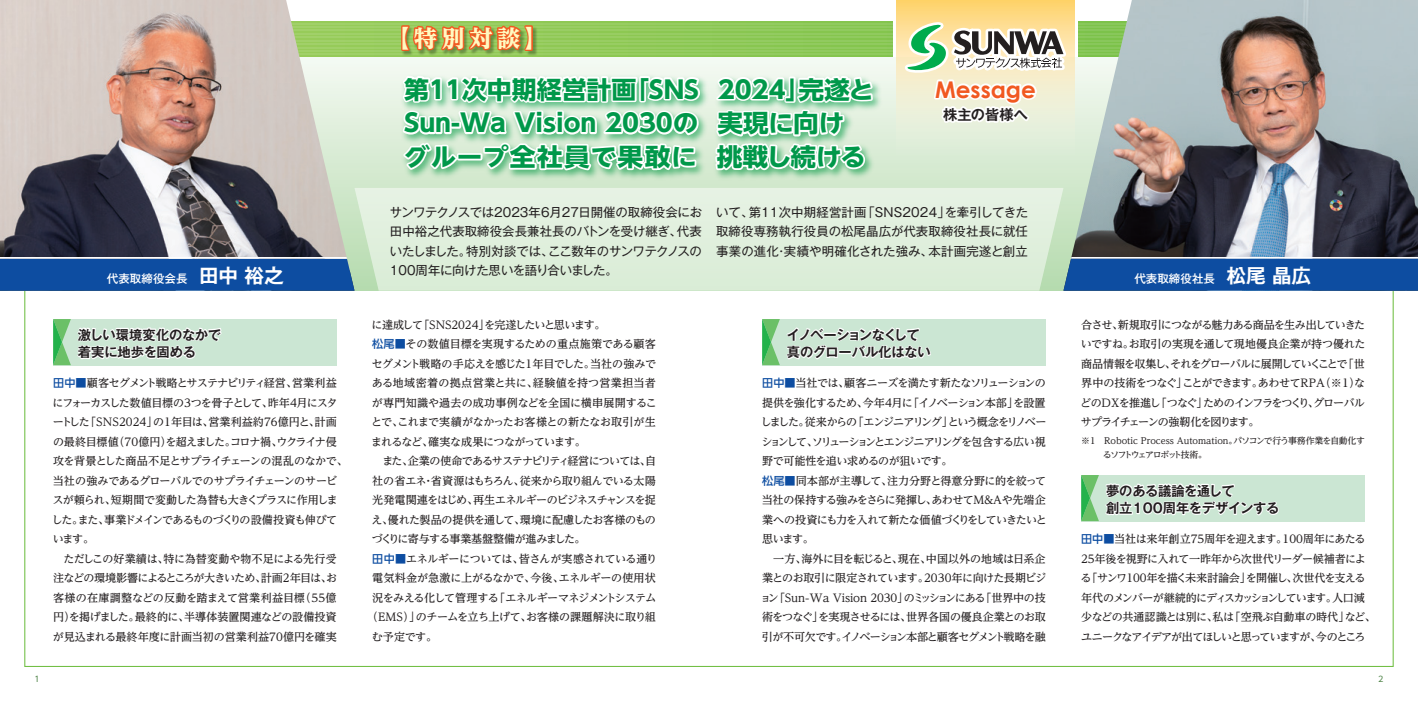
<style>
.page{position:relative;width:1418px;height:709px;background:#fff}
.page>*{position:absolute;margin:0;border:0;box-sizing:border-box;transform-origin:0 0}
.t1{font:700 24.38px/33.6px "UD Shin Go NT Pr 6";color:#00984a}
.t2{font:700 23px "Century Gothic";color:#f15921}
.t3{font:800 23px "UD Reimin Pr 6";color:#fffac1}
.t4{font:700 14.12px "Gothic MB101 Pr 6 De";letter-spacing:.005em;color:#231f20}
.t5{font:700 13.25px/17.8px "Gothic MB101 Pr 6 De";letter-spacing:-.02em;color:#231f20}
.t6{font:700 13.25px/17.8px "Gothic MB101 Pr 6 De";letter-spacing:-.04em;color:#231f20}
.t7{font:12.38px/19.5px "Gothic MB101 Pr 6";letter-spacing:.005em;color:#231f20;text-align:justify}
.t8{font:500 11.5px "Gothic MB101 Pr 6";color:#fff}
.t9{font:500 11.12px/19.5px "UD Reimin Pr 6";letter-spacing:-.055em;color:#231f20}
.t10{font:500 11.12px/19.5px "UD Reimin Pr 6";letter-spacing:-.025em;color:#231f20}
.t11{font:500 11.12px "UD Reimin Pr 6";letter-spacing:-.035em;color:#231f20}
.t12{font:500 11.12px "UD Reimin Pr 6";letter-spacing:-.09em;color:#231f20}
.t13{font:500 11.12px "UD Reimin Pr 6";letter-spacing:-.08em;color:#231f20}
.t14{font:500 11.12px "UD Reimin Pr 6";letter-spacing:-.01em;color:#231f20}
.t15{font:500 8.88px/14.1px "UD Reimin Pr 6";letter-spacing:-.005em;color:#231f20}
.t16{font:8px "UD Shin Go Pro";color:#498042}
.s1{font-family:"Gothic MB101 Pr 6 De";font-weight:700;font-size:19.5px}
.s2{font-family:"UD Shin Go Pr 6";color:#0d4da1}
</style>
<div class="page">
<svg style="left:354px;top:57px;width:709px;height:131px"></svg>
<div style="left:354px;top:188px;width:709px;height:103px;background:#e0efdd"></div>
<svg style="left:354px;top:21px;width:539px;height:36px;background:#90c958"></svg>
<div style="left:53px;top:319px;width:284px;height:46px;background:#cbe6d3"></div>
<svg style="left:53px;top:319px;width:170px;height:47px"></svg>
<div style="left:762px;top:319px;width:283px;height:46px;background:#cbe6d3"></div>
<svg style="left:762px;top:319px;width:169px;height:46px"></svg>
<div style="left:1081px;top:475px;width:283px;height:46px;background:#cbe6d3"></div>
<svg style="left:1081px;top:475px;width:198px;height:46px"></svg>
<hr style="left:177px;top:23px;width:1063px;height:1px;background:#fff">
<hr style="left:177px;top:26px;width:1063px;height:2px;background:#fff">
<hr style="left:177px;top:30px;width:1063px;height:1px;background:#fff">
<hr style="left:177px;top:33px;width:1063px;height:1px;background:#fff">
<hr style="left:177px;top:37px;width:1063px;height:1px;background:#fff">
<hr style="left:177px;top:40px;width:1063px;height:1px;background:#fff">
<hr style="left:177px;top:44px;width:1063px;height:1px;background:#fff">
<hr style="left:177px;top:47px;width:1063px;height:1px;background:#fff">
<hr style="left:177px;top:50px;width:1063px;height:1px;background:#fff">
<hr style="left:177px;top:54px;width:1063px;height:1px;background:#fff">
<img style="left:384px;top:23px;width:171px;height:41px">
<svg style="left:377px;top:21px;width:157px;height:32px;background:#b89240"></svg>
<svg style="left:896px;top:0;width:167px;height:159px;background:#ece5b5"></svg>
<img style="left:396px;top:69px;width:490px;height:120px">
<svg style="left:399px;top:64px;width:303px;height:110px"></svg>
<svg style="left:709px;top:21px;width:166px;height:157px"></svg>
<img style="left:0;top:0;width:354px;height:257px">
<img style="left:1063px;top:0;width:354px;height:257px">
<svg style="left:0;top:257px;width:354px;height:34px;background:#1b57a5"></svg>
<svg style="left:1063px;top:257px;width:354px;height:34px;background:#1b57a4"></svg>
<svg style="left:906px;top:20px;width:165px;height:106px"></svg>
<h2 class="t3" style="left:386px;top:19px;width:163px">【特別対談】</h2>
<h1 class="t1" style="left:404px;top:72px;width:471px">第11次中期経営計画「SNS 2024」完遂と<br>Sun-Wa Vision 2030の 実現に向けグループ全社員で果敢に 挑戦し続ける</h1>
<h2 class="t2" style="left:935px;top:72px;width:102px">Message</h2>
<p class="t4" style="left:943px;top:103px;width:86px">株主の皆様へ</p>
<p class="t7" style="left:390px;top:201px;width:640px">サンワテクノスでは2023年6月27日開催の取締役会にお いて、第11次中期経営計画「SNS2024」を牽引してきた田中裕之代表取締役会長兼社長のバトンを受け継ぎ、代表 取締役専務執行役員の松尾晶広が代表取締役社長に就任いたしました。特別対談では、ここ数年のサンワテクノスの 事業の進化・実績や明確化された強み、本計画完遂と創立100周年に向けた思いを語り合いました。</p>
<p class="t8" style="left:107px;top:269px;width:178px">代表取締役会長　<span class="s1">田中 裕之</span></p>
<p class="t8" style="left:1134px;top:269px;width:178px">代表取締役社長　<span class="s1">松尾 晶広</span></p>
<p class="t10" style="left:371px;top:314px;width:287px">に達成して「SNS2024」を完遂したいと思います。<br><span class="s2">松尾■</span>その数値目標を実現するための重点施策である顧客セグメント戦略の手応えを感じた1年目でした。当社の強みである地域密着の拠点営業と共に、経験値を持つ営業担当者が専門知識や過去の成功事例などを全国に横串展開することで、これまで実績がなかったお客様との新たなお取引が生まれるなど、確実な成果につながっています。</p>
<p class="t12" style="left:382px;top:452px;width:275px">また、企業の使命であるサステナビリティ経営については、自</p>
<p class="t9" style="left:372px;top:470px;width:285px">社の省エネ・省資源はもちろん、従来から取り組んでいる太陽</p>
<p class="t13" style="left:372px;top:491px;width:285px">光発電関連をはじめ、再生エネルギーのビジネスチャンスを捉</p>
<p class="t9" style="left:371px;top:509px;width:286px">え、優れた製品の提供を通して、環境に配慮したお客様のもの</p>
<p class="t9" style="left:372px;top:529px;width:215px">づくりに寄与する事業基盤整備が進みました。</p>
<p class="t9" style="left:372px;top:548px;width:286px"><span class="s2">田中■</span>エネルギーについては、皆さんが実感されている通り</p>
<p class="t14" style="left:372px;top:569px;width:285px">電気料金が急激に上がるなかで、今後、エネルギーの使用状</p>
<p class="t9" style="left:372px;top:587px;width:286px">況をみえる化して管理する「エネルギーマネジメントシステム</p>
<p class="t11" style="left:367px;top:608px;width:290px">（EMS）」のチームを立ち上げて、お客様の課題解決に取り組</p>
<p class="t9" style="left:372px;top:626px;width:67px">む予定です。</p>
<p class="t5" style="left:78px;top:325px;width:145px">激しい環境変化のなかで着実に地歩を固める</p>
<p class="t6" style="left:786px;top:325px;width:145px">イノベーションなくして真のグローバル化はない</p>
<p class="t9" style="left:760px;top:373px;width:288px"><span class="s2">田中■</span>当社では、顧客ニーズを満たす新たなソリューションの提供を強化するため、今年4月に「イノベーション本部」を設置しました。従来からの「エンジニアリング」という概念をリノベーションして、ソリューションとエンジニアリングを包含する広い視野で可能性を追い求めるのが狙いです。<br><span class="s2">松尾■</span>同本部が主導して、注力分野と得意分野に的を絞って当社の保持する強みをさらに発揮し、あわせてM&amp;Aや先端企業への投資にも力を入れて新たな価値づくりをしていきたいと思います。</p>
<p class="t9" style="left:760px;top:548px;width:287px;text-align:justify;text-indent:13px">一方、海外に目を転じると、現在、中国以外の地域は日系企業とのお取引に限定されています。2030年に向けた長期ビジョン「Sun-Wa Vision 2030」のミッションにある「世界中の技術をつなぐ」を実現させるには、世界各国の優良企業とのお取引が不可欠です。イノベーション本部と顧客セグメント戦略を融</p>
<p class="t9" style="left:52px;top:373px;width:298px"><span class="s2">田中■</span>顧客セグメント戦略とサステナビリティ経営、営業利益にフォーカスした数値目標の3つを骨子として、昨年4月にスタートした「SNS2024」の1年目は、営業利益約76億円と、計画の最終目標値（70億円）を超えました。コロナ禍、ウクライナ侵攻を背景とした商品不足とサプライチェーンの混乱のなかで、当社の強みであるグローバルでのサプライチェーンのサービスが頼られ、短期間で変動した為替も大きくプラスに作用しました。また、事業ドメインであるものづくりの設備投資も伸びています。</p>
<p class="t9" style="left:53px;top:548px;width:286px;text-align:justify;text-indent:11px">ただしこの好業績は、特に為替変動や物不足による先行受注などの環境影響によるところが大きいため、計画2年目は、お客様の在庫調整などの反動を踏まえて営業利益目標（55億円）を掲げました。最終的に、半導体装置関連などの設備投資が見込まれる最終年度に計画当初の営業利益70億円を確実</p>
<p class="t9" style="left:1080px;top:314px;width:287px;text-align:justify">合させ、新規取引につながる魅力ある商品を生み出していきたいですね。お取引の実現を通して現地優良企業が持つ優れた商品情報を収集し、それをグローバルに展開していくことで「世界中の技術をつなぐ」ことができます。あわせてRPA（※1）などのDXを推進し「つなぐ」ためのインフラをつくり、グローバルサプライチェーンの強靭化を図ります。</p>
<p class="t15" style="left:1102px;top:433px;width:264px;text-indent:-22px">※1　Robotic Process Automation。パソコンで行う事務作業を自動化するソフトウェアロボット技術。</p>
<p class="t5" style="left:1106px;top:481px;width:175px">夢のある議論を通して<br>創立100周年をデザインする</p>
<p class="t9" style="left:1080px;top:529px;width:297px"><span class="s2">田中■</span>当社は来年創立75周年を迎えます。100周年にあたる25年後を視野に入れて一昨年から次世代リーダー候補者による「サンワ100年を描く未来討論会」を開催し、次世代を支える年代のメンバーが継続的にディスカッションしています。人口減少などの共通認識とは別に、私は「空飛ぶ自動車の時代」など、ユニークなアイデアが出てほしいと思っていますが、今のところ</p>
<p class="t16" style="left:35px;top:672px;width:7px">1</p>
<p class="t16" style="left:1377px;top:672px;width:7px">2</p>
</div>
